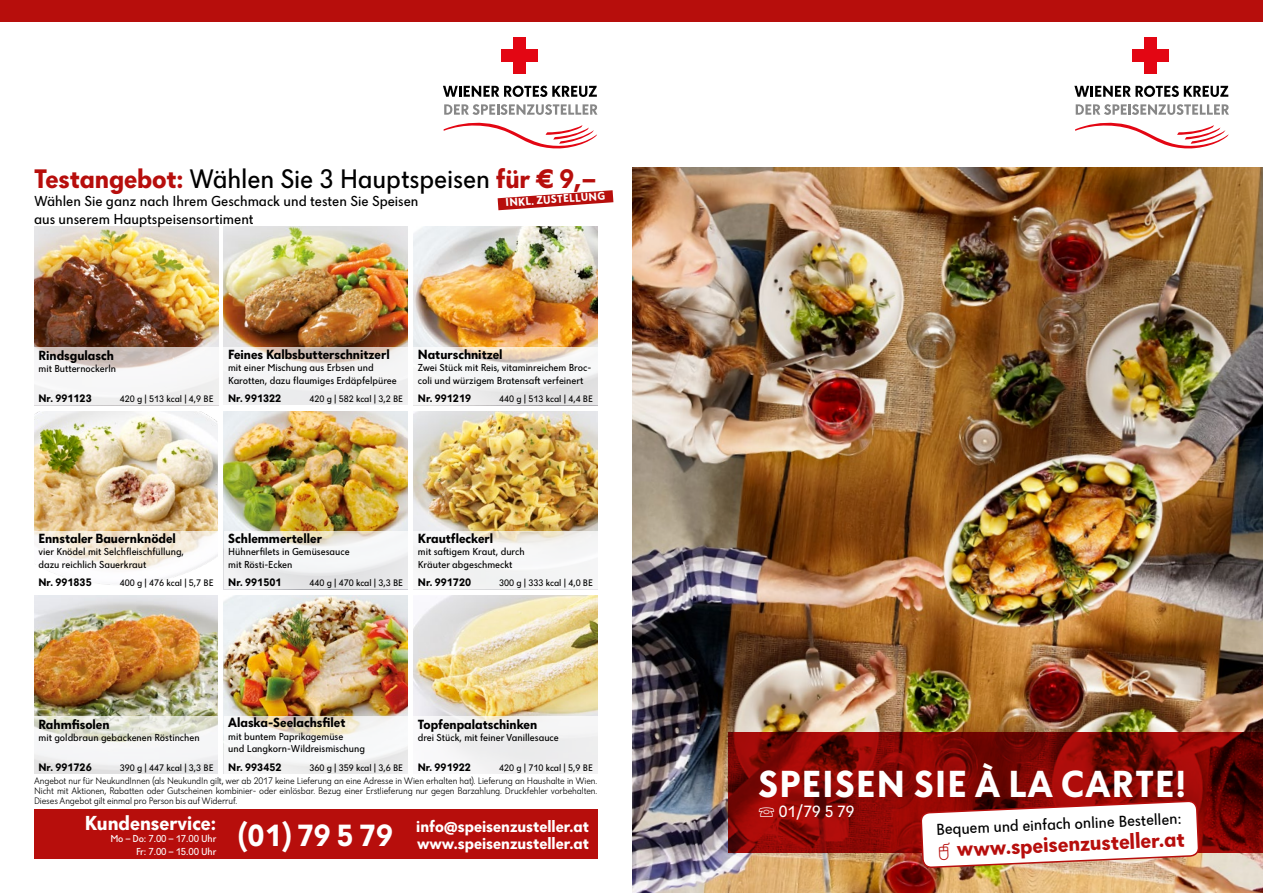
<style>
.page{position:relative;width:1263px;height:893px;background:#fff}
.page>*{position:absolute;margin:0;border:0;box-sizing:border-box;transform-origin:0 0}
.t1{font:700 39px "Dunant";letter-spacing:.035em;color:#fff}
.t2{font:27.75px "Dunant";letter-spacing:-.005em;color:#000}
.t3{font:700 22.5px "Dunant";color:#b70e0c}
.t4{font:700 21px "Dunant";color:#fff}
.t5{font:700 16.95px/17px "Dunant";color:#fff;text-align:right}
.t6{font:16.95px "Dunant";color:#fff}
.t7{font:16.5px "Dunant";color:#000}
.t8{font:15px/18px "Dunant";color:#000}
.t9{font:700 13.8px "Dunant";color:#000}
.t10{font:700 11.7px "Dunant";color:#fff}
.t11{font:700 11.25px "Dunant";color:#000}
.t12{font:10.5px/12.6px "Dunant";color:#000}
.t13{font:10.5px/12.6px "Dunant";letter-spacing:-.01em;color:#fff;text-align:right}
.t14{font:300 9.75px/10.2px "Dunant";letter-spacing:-.01em;color:#000;text-align:justify}
.t15{font:9.75px "Dunant";color:#000}
.s1{font-weight:700;color:#b70e0c}
.s2{font-family:"Dunant Signs"}
.s3{font-size:31.8px}
.s4{font-family:"Dunant Signs";font-weight:400}
</style>
<div class="page">
<img style="left:632px;top:167px;width:631px;height:726px">
<svg style="left:728px;top:732px;width:535px;height:121px;background:#810704"></svg>
<svg style="left:1075px;top:122px;width:154px;height:26px"></svg>
<div style="left:1144px;top:37px;width:13px;height:36px;background:#e30613"></div>
<div style="left:1132px;top:49px;width:37px;height:12px;background:#e30613"></div>
<svg style="left:1074px;top:86px;width:154px;height:11px"></svg>
<svg style="left:1076px;top:104px;width:153px;height:11px"></svg>
<svg style="left:444px;top:122px;width:153px;height:26px"></svg>
<div style="left:513px;top:37px;width:12px;height:36px;background:#e30613"></div>
<div style="left:501px;top:49px;width:36px;height:12px;background:#e30613"></div>
<svg style="left:443px;top:86px;width:154px;height:11px"></svg>
<svg style="left:444px;top:104px;width:153px;height:11px"></svg>
<div style="left:0;top:0;width:1263px;height:22px;background:#b70e0c"></div>
<img style="left:413px;top:595px;width:184px;height:121px">
<img style="left:34px;top:595px;width:184px;height:121px">
<img style="left:413px;top:411px;width:184px;height:120px">
<img style="left:224px;top:411px;width:183px;height:120px">
<img style="left:34px;top:411px;width:184px;height:120px">
<img style="left:34px;top:227px;width:184px;height:120px">
<img style="left:224px;top:227px;width:184px;height:120px">
<img style="left:224px;top:595px;width:183px;height:121px">
<img style="left:413px;top:227px;width:184px;height:120px">
<svg style="left:498px;top:190px;width:115px;height:20px"></svg>
<svg style="left:34px;top:347px;width:184px;height:58px;fill:#f5f5f5"></svg>
<svg style="left:34px;top:531px;width:184px;height:54px"></svg>
<svg style="left:224px;top:347px;width:184px;height:58px;fill:#f1f1f1"></svg>
<svg style="left:424px;top:347px;width:173px;height:58px;fill:#f4f3f3"></svg>
<svg style="left:413px;top:531px;width:184px;height:58px;fill:#f5f5f5"></svg>
<svg style="left:224px;top:531px;width:184px;height:58px;fill:#f2f2f3"></svg>
<svg style="left:34px;top:716px;width:184px;height:58px"></svg>
<div style="left:413px;top:716px;width:184px;height:58px;background:#f1f0f0"></div>
<svg style="left:234px;top:716px;width:174px;height:57px;fill:#f6f6f6"></svg>
<div style="left:34px;top:810px;width:563px;height:49px;background:#b70e0c"></div>
<svg style="left:921px;top:801px;width:278px;height:67px"></svg>
<h2 class="t2" style="left:34px;top:163px;width:564px"><span class="s1">Testangebot:</span> Wählen Sie 3 Hauptspeisen <span class="s1">für € 9,–</span></h2>
<h3 class="t8" style="left:34px;top:192px;width:386px">Wählen Sie ganz nach Ihrem Geschmack und testen Sie Speisen aus unserem Hauptspeisensortiment</h3>
<p class="t10" style="left:505px;top:196px;width:101px;rotate:-4deg">INKL. ZUSTELLUNG</p>
<h3 class="t9" style="left:39px;top:347px;width:77px">Rindsgulasch</h3>
<p class="t12" style="left:39px;top:362px;width:79px">mit Butternockerln</p>
<p class="t11" style="left:39px;top:392px;width:55px">Nr. 991123</p>
<p class="t15" style="left:120px;top:393px;width:95px">420 g | 513 kcal | 4,9 BE</p>
<h3 class="t9" style="left:228px;top:346px;width:163px">Feines Kalbsbutterschnitzerl</h3>
<p class="t12" style="left:228px;top:361px;width:170px">mit einer Mischung aus Erbsen und<br>Karotten, dazu flaumiges Erdäpfelpüree</p>
<p class="t11" style="left:228px;top:392px;width:55px">Nr. 991322</p>
<p class="t15" style="left:309px;top:393px;width:95px">420 g | 582 kcal | 3,2 BE</p>
<h3 class="t9" style="left:418px;top:346px;width:86px">Naturschnitzel</h3>
<p class="t12" style="left:418px;top:361px;width:175px">Zwei Stück mit Reis, vitaminreichem Broc&shy;coli und würzigem Bratensaft verfeinert</p>
<p class="t11" style="left:418px;top:392px;width:55px">Nr. 991219</p>
<p class="t15" style="left:499px;top:393px;width:95px">440 g | 513 kcal | 4,4 BE</p>
<h3 class="t9" style="left:39px;top:530px;width:139px">Ennstaler Bauernknödel</h3>
<p class="t12" style="left:39px;top:545px;width:147px">vier Knödel mit Selchfleischfüllung, dazu reichlich Sauerkraut</p>
<p class="t11" style="left:39px;top:576px;width:55px">Nr. 991835</p>
<p class="t15" style="left:120px;top:577px;width:95px">400 g | 476 kcal | 5,7 BE</p>
<h3 class="t9" style="left:228px;top:530px;width:95px">Schlemmerteller</h3>
<p class="t12" style="left:228px;top:545px;width:123px">Hühnerfilets in Gemüsesauce mit Rösti-Ecken</p>
<p class="t11" style="left:228px;top:576px;width:55px">Nr. 991501</p>
<p class="t15" style="left:309px;top:577px;width:95px">440 g | 470 kcal | 3,3 BE</p>
<h3 class="t9" style="left:418px;top:530px;width:77px">Krautfleckerl</h3>
<p class="t12" style="left:418px;top:545px;width:108px">mit saftigem Kraut, durch<br>Kräuter abgeschmeckt</p>
<p class="t11" style="left:418px;top:576px;width:55px">Nr. 991720</p>
<p class="t15" style="left:499px;top:577px;width:95px">300 g | 333 kcal | 4,0 BE</p>
<h3 class="t9" style="left:228px;top:714px;width:119px">Alaska-Seelachsfilet</h3>
<p class="t12" style="left:228px;top:730px;width:138px">mit buntem Paprikagemüse<br>und Langkorn-Wildreismischung</p>
<p class="t11" style="left:228px;top:760px;width:55px">Nr. 993452</p>
<p class="t15" style="left:309px;top:762px;width:95px">360 g | 359 kcal | 3,6 BE</p>
<h3 class="t9" style="left:39px;top:716px;width:73px">Rahmfisolen</h3>
<p class="t12" style="left:39px;top:731px;width:163px">mit goldbraun gebackenen Röstinchen</p>
<p class="t11" style="left:39px;top:761px;width:55px">Nr. 991726</p>
<p class="t15" style="left:120px;top:762px;width:95px">390 g | 447 kcal | 3,3 BE</p>
<h3 class="t9" style="left:418px;top:716px;width:121px">Topfenpalatschinken</h3>
<p class="t12" style="left:418px;top:731px;width:143px">drei Stück, mit feiner Vanillesauce</p>
<p class="t11" style="left:418px;top:761px;width:55px">Nr. 991922</p>
<p class="t15" style="left:499px;top:762px;width:95px">420 g | 710 kcal | 5,9 BE</p>
<h1 class="t1" style="left:759px;top:762px;width:429px">SPEISEN SIE À LA CARTE!</h1>
<h3 class="t6" style="left:758px;top:802px;width:98px"><span class="s2">u</span> 01/79 5 79</h3>
<p class="t14" style="left:34px;top:776px;width:565px">Angebot nur für NeukundInnen (als NeukundIn gilt, wer ab 2017 keine Lieferung an eine Adresse in Wien erhalten hat). Lieferung an Haushalte in Wien.<br>Nicht mit Aktionen, Rabatten oder Gutscheinen kombinier- oder einlösbar. Bezug einer Erstlieferung nur gegen Barzahlung. Druckfehler vorbehalten.<br>Dieses Angebot gilt einmal pro Person bis auf Widerruf.</p>
<h3 class="t5" style="left:238px;top:818px;width:352px"><span class="s3">(01) 79 5 79</span> info@speisenzusteller.at www.speisenzusteller.at</h3>
<h3 class="t7" style="left:936px;top:819px;width:247px;rotate:-2deg">Bequem und einfach online Bestellen:</h3>
<h3 class="t4" style="left:85px;top:810px;width:133px">Kundenservice:</h3>
<p class="t13" style="left:110px;top:832px;width:108px">Mo – Do: 7.00 – 17.00 Uhr<br>Fr: 7.00 – 15.00 Uhr</p>
<h3 class="t3" style="left:934px;top:838px;width:252px;rotate:-3deg"><span class="s4">s</span> www.speisenzusteller.at</h3>
</div>
